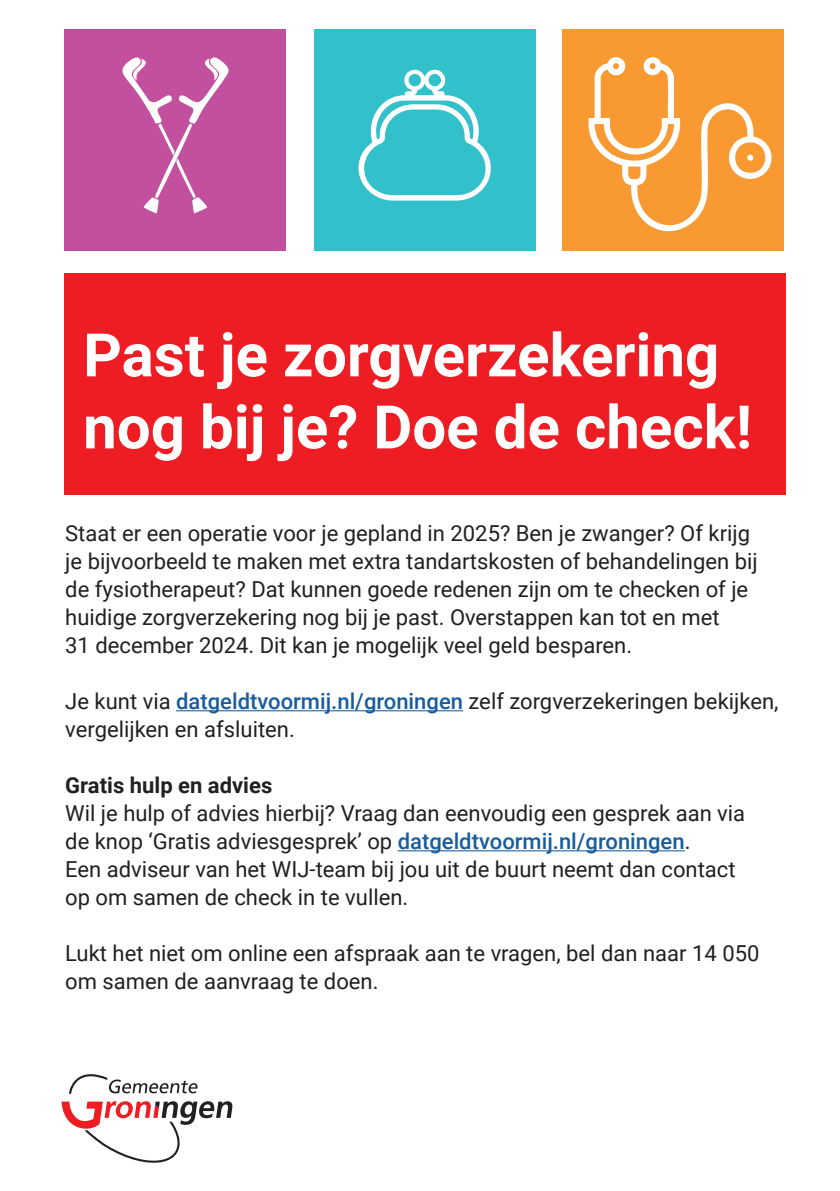
<style>
.page{position:relative;width:840px;height:1191px;background:#fff}
.page>*{position:absolute;margin:0;border:0;box-sizing:border-box;transform-origin:0 0}
.t1{font:700 60px "Roboto";color:#fff}
.t2{font:22px/28px "Roboto";color:#231f20}
.t3{font:700 22px "Roboto";color:#231f20}
.s1{font-weight:500;color:#175d9e}
</style>
<div class="page">
<div style="left:64px;top:29px;width:221px;height:222px;background:#c2509e"></div>
<div style="left:313px;top:29px;width:222px;height:222px;background:#32c0cb"></div>
<svg style="left:358px;top:69px;width:133px;height:131px"></svg>
<svg style="left:122px;top:57px;width:107px;height:156px"></svg>
<div style="left:64px;top:273px;width:721px;height:222px;background:#ee1d23"></div>
<svg style="left:62px;top:1074px;width:171px;height:89px"></svg>
<div style="left:562px;top:29px;width:222px;height:222px;background:#f89932"></div>
<svg style="left:588px;top:57px;width:184px;height:175px"></svg>
<hr style="left:176px;top:710px;width:287px;height:1px;background:#175d9e">
<hr style="left:397px;top:850px;width:287px;height:1px;background:#175d9e">
<p class="t1" style="left:83px;top:313px;width:637px">Past je zorgverzekering</p>
<p class="t1" style="left:83px;top:385px;width:670px">nog bij je? Doe de check!</p>
<p class="t2" style="left:65px;top:518px;width:693px">Staat er een operatie voor je gepland in 2025? Ben je zwanger? Of krijg je bijvoorbeeld te maken met extra tandartskosten of behandelingen bij de fysiotherapeut? Dat kunnen goede redenen zijn om te checken of je huidige zorgverzekering nog bij je past. Overstappen kan tot en met</p>
<p class="t2" style="left:65px;top:630px;width:568px">31 december 2024. Dit kan je mogelijk veel geld besparen.</p>
<p class="t2" style="left:65px;top:686px;width:714px">Je kunt via <span class="s1">datgeldtvoormij.nl/groningen</span> zelf zorgverzekeringen bekijken, vergelijken en afsluiten.</p>
<p class="t3" style="left:65px;top:770px;width:208px">Gratis hulp en advies</p>
<p class="t2" style="left:65px;top:798px;width:681px">Wil je hulp of advies hierbij? Vraag dan eenvoudig een gesprek aan via</p>
<p class="t2" style="left:65px;top:826px;width:626px">de knop ‘Gratis adviesgesprek’ op <span class="s1">datgeldtvoormij.nl/groningen</span>.</p>
<p class="t2" style="left:65px;top:854px;width:671px">Een adviseur van het WIJ-team bij jou uit de buurt neemt dan contact</p>
<p class="t2" style="left:65px;top:882px;width:344px">op om samen de check in te vullen.</p>
<p class="t2" style="left:65px;top:938px;width:695px">Lukt het niet om online een afspraak aan te vragen, bel dan naar 14 050 om samen de aanvraag te doen.</p>
</div>
